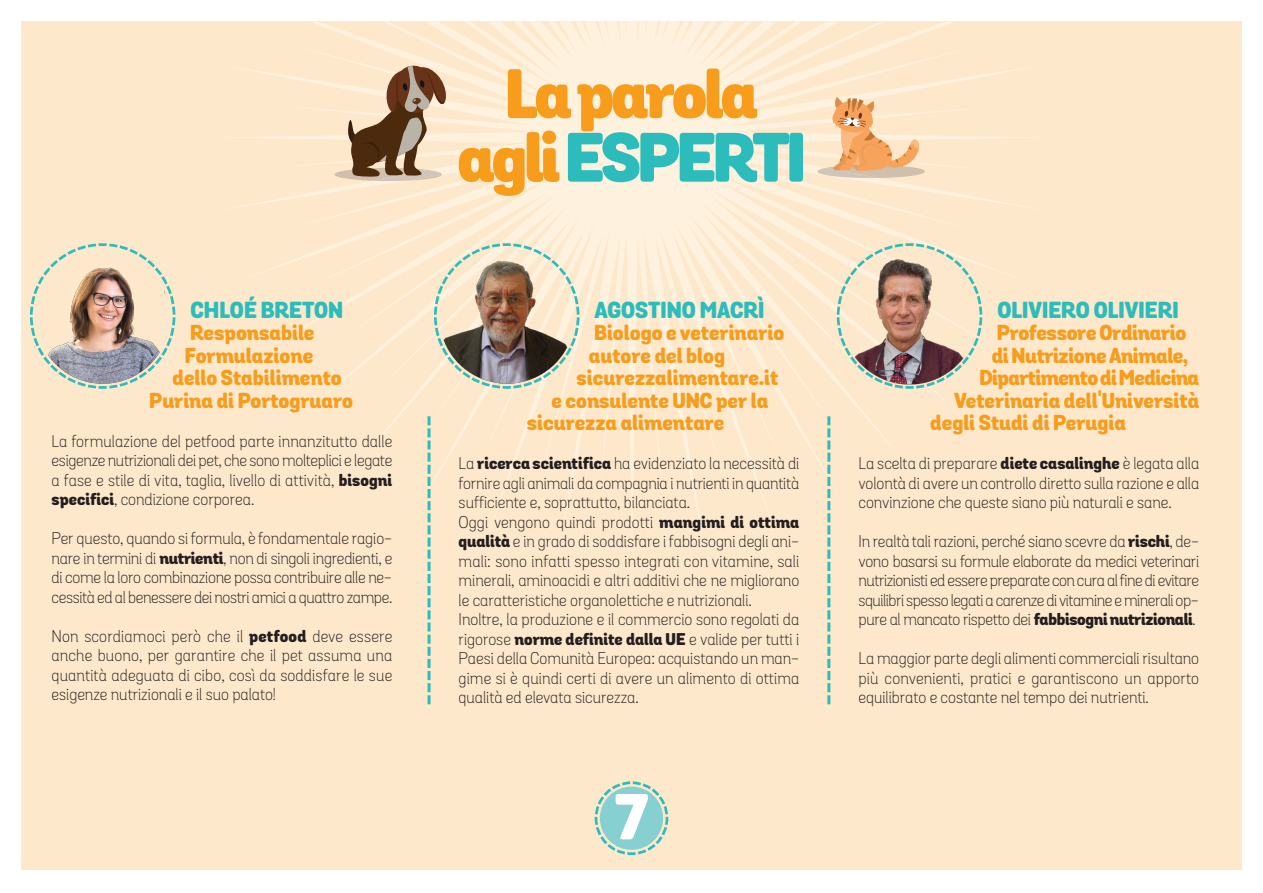
<style>
.page{position:relative;width:1263px;height:893px;background:#fff}
.page>*{position:absolute;margin:0;border:0;box-sizing:border-box;transform-origin:0 0}
.t1{font:67.5px/63.6px "Grota Sans Alt Rounded Regular 7";letter-spacing:-.05em;color:#f89c1c;text-align:center}
.t2{font:62.7px "Grota Sans Alt Rounded Regular 7";color:#fff}
.t3{font:22.5px "Grota Sans Alt Rounded Regular 13";color:#2bbcbb}
.t4{font:21px/22.5px "Grota Sans Alt Rounded Regular 13";color:#f89c1c;text-align:center}
.t5{font:21px "Grota Sans Alt Rounded Regular 13";letter-spacing:-.03em;color:#f89c1c}
.t6{font:21px "Grota Sans Alt Rounded Regular 13";letter-spacing:-.02em;color:#f89c1c}
.t7{font:16.5px/19.5px "Grota Sans Alt Rounded Regular 16";color:#231f20;text-align:justify}
.s1{font-family:"Grota Sans Alt Rounded Regular 13"}
.s2{color:#2bbcbb}
</style>
<div class="page">
<div style="left:21px;top:21px;width:1221px;height:848px;background:#fee8cb"></div>
<svg style="left:228px;top:21px;width:808px;height:537px"></svg>
<svg style="left:334px;top:64px;width:115px;height:117px"></svg>
<svg style="left:817px;top:97px;width:108px;height:81px"></svg>
<svg style="left:594px;top:781px;width:75px;height:74px"></svg>
<div style="left:600px;top:787px;width:63px;height:63px;background:#87d0d1;border-radius:50%"></div>
<img style="left:831px;top:237px;width:158px;height:158px">
<img style="left:30px;top:243px;width:146px;height:146px">
<svg style="left:427px;top:416px;width:3px;height:288px"></svg>
<svg style="left:827px;top:416px;width:3px;height:288px"></svg>
<img style="left:429px;top:238px;width:156px;height:156px">
<h3 class="t3" style="left:190px;top:302px;width:154px">CHLOÉ BRETON</h3>
<p class="t4" style="left:149px;top:324px;width:205px">Responsabile<br>Formulazione<br>dello Stabilimento<br>Purina di Portogruaro</p>
<p class="t7" style="left:52px;top:433px;width:342px">La formulazione del petfood parte innanzitutto dalle esigenze nutrizionali dei pet, che sono molteplici e legate a fase e stile di vita, taglia, livello di attività, <span class="s1">bisogni specifici</span>, condizione corporea.</p>
<p class="t7" style="left:52px;top:530px;width:342px">Per questo, quando si formula, è fondamentale ragio&shy;nare in termini di <span class="s1">nutrienti</span>, non di singoli ingredienti, e di come la loro combinazione possa contribuire alle ne&shy;cessità ed al benessere dei nostri amici a quattro zampe.</p>
<p class="t7" style="left:52px;top:628px;width:342px">Non scordiamoci però che il <span class="s1">petfood</span> deve essere anche buono, per garantire che il pet assuma una quantità adeguata di cibo, così da soddisfare le sue esigenze nutrizionali e il suo palato!</p>
<h1 class="t1" style="left:457px;top:69px;width:350px">Laparola agli<span class="s2">ESPERTI</span></h1>
<h3 class="t3" style="left:594px;top:302px;width:171px">AGOSTINO MACRÌ</h3>
<p class="t4" style="left:594px;top:324px;width:192px">Biologo e veterinario</p>
<p class="t4" style="left:589px;top:346px;width:138px">autore del blog</p>
<p class="t4" style="left:577px;top:369px;width:203px">sicurezzalimentare.it</p>
<p class="t4" style="left:551px;top:391px;width:218px">e consulente UNC per la</p>
<p class="t4" style="left:527px;top:414px;width:199px">sicurezza alimentare</p>
<p class="t7" style="left:459px;top:455px;width:342px;text-align:left">La <span class="s1">ricerca scientifica</span> ha evidenziato la necessità di fornire agli animali da compagnia i nutrienti in quantità sufficiente e, soprattutto, bilanciata.<br>Oggi vengono quindi prodotti <span class="s1">mangimi di ottima qualità</span> e in grado di soddisfare i fabbisogni degli ani&shy;mali: sono infatti spesso integrati con vitamine, sali minerali, aminoacidi e altri additivi che ne migliorano le caratteristiche organolettiche e nutrizionali.<br>Inoltre, la produzione e il commercio sono regolati da rigorose <span class="s1">norme definite dalla UE</span> e valide per tutti i Paesi della Comunità Europea: acquistando un man&shy;gime si è quindi certi di avere un alimento di ottima qualità ed elevata sicurezza.</p>
<h2 class="t2" style="left:615px;top:794px;width:35px">7</h2>
<h3 class="t3" style="left:997px;top:302px;width:183px">OLIVIERO OLIVIERI</h3>
<p class="t4" style="left:997px;top:324px;width:191px">Professore Ordinario</p>
<p class="t6" style="left:992px;top:348px;width:198px">diNutrizioneAnimale,</p>
<p class="t5" style="left:979px;top:370px;width:221px">DipartimentodiMedicina</p>
<p class="t4" style="left:954px;top:391px;width:246px">Veterinaria dell'Università</p>
<p class="t4" style="left:930px;top:414px;width:197px">degli Studi di Perugia</p>
<p class="t7" style="left:858px;top:455px;width:342px">La scelta di preparare <span class="s1">diete casalinghe</span> è legata alla volontà di avere un controllo diretto sulla razione e alla convinzione che queste siano più naturali e sane.</p>
<p class="t7" style="left:858px;top:533px;width:342px">In realtà tali razioni, perché siano scevre da <span class="s1">rischi</span>, de&shy;vono basarsi su formule elaborate da medici veterinari nutrizionisti ed essere preparate concura alfine di evitare squilibri spesso legati a carenze divitamine eminerali op&shy;pure al mancato rispetto dei <span class="s1">fabbisogninutrizionali</span>.</p>
<p class="t7" style="left:858px;top:650px;width:342px">La maggior parte degli alimenti commerciali risultano più convenienti, pratici e garantiscono un apporto equilibrato e costante nel tempo dei nutrienti.</p>
</div>
